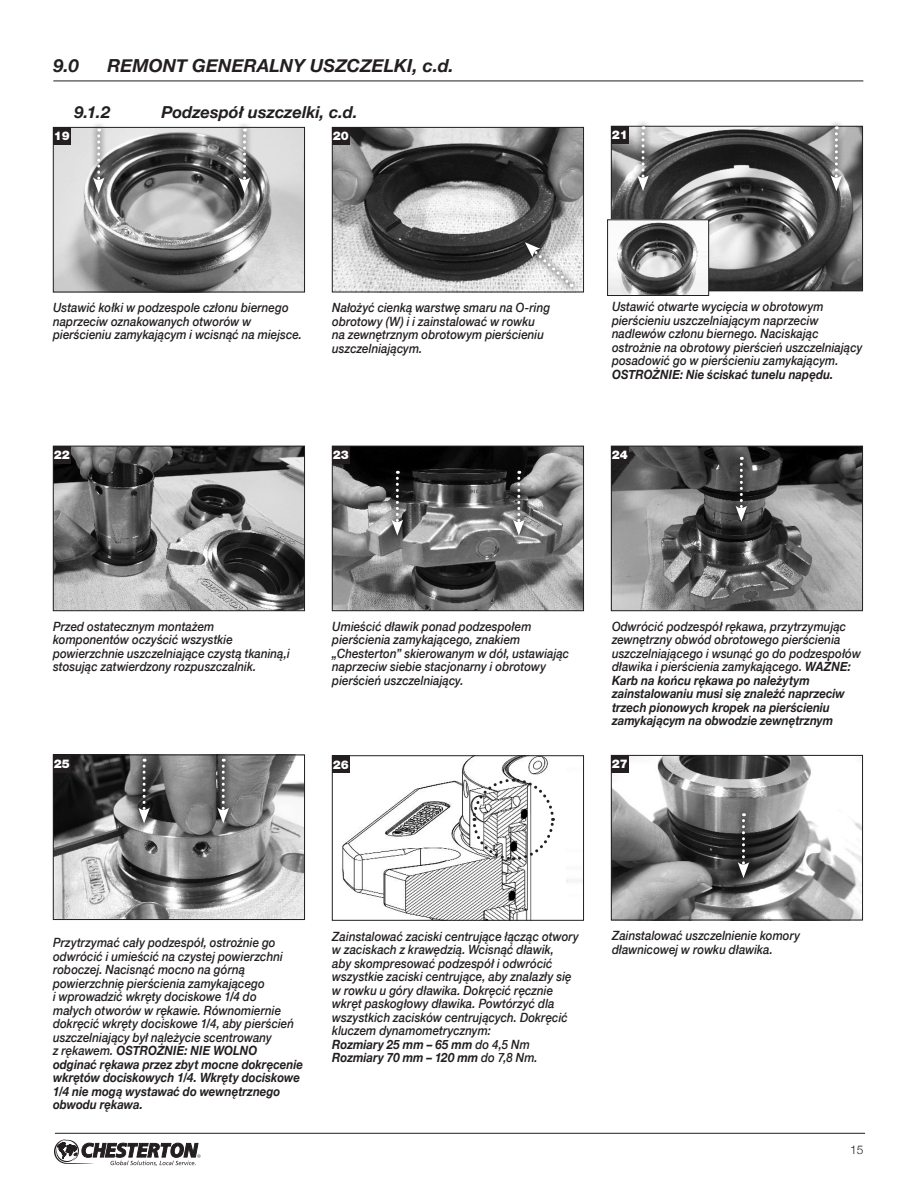
<style>
.page{position:relative;width:918px;height:1188px;background:#fff}
.page>*{position:absolute;margin:0;border:0;box-sizing:border-box;transform-origin:0 0}
.section_head{font:italic 700 18px "Helvetica Neue";letter-spacing:.005em;color:#231f20}
.Subhead{font:italic 700 16.5px "Helvetica Neue";letter-spacing:.005em;color:#231f20}
.ImageCations{font:italic 500 12.75px/13.5px "Helvetica Neue";letter-spacing:.005em;color:#231f20;scale:.9 1}
.t1{font:900 12px "Helvetica Neue LT Std";color:#fff}
.t2{font:300 12px "Helvetica Neue";color:#231f20}
.s1{font-weight:700}
</style>
<div class="page">
<svg style="left:54px;top:1139px;width:147px;height:27px"></svg>
<hr style="left:55px;top:1133px;width:810px;height:1px;background:#231f20">
<hr style="left:53px;top:81px;width:810px;height:1px;background:#231f20">
<img style="left:55px;top:757px;width:248px;height:161px">
<div style="left:53px;top:755px;width:252px;height:165px;border:1px solid #231f20"></div>
<div style="left:53px;top:755px;width:18px;height:18px;background:#231f20"></div>
<img style="left:613px;top:448px;width:248px;height:161px">
<div style="left:611px;top:446px;width:252px;height:165px;border:1px solid #231f20"></div>
<img style="left:613px;top:757px;width:248px;height:161px">
<div style="left:611px;top:755px;width:252px;height:165px;border:1px solid #231f20"></div>
<div style="left:611px;top:446px;width:18px;height:18px;background:#231f20"></div>
<div style="left:611px;top:755px;width:18px;height:18px;background:#231f20"></div>
<img style="left:334px;top:129px;width:248px;height:161px">
<div style="left:332px;top:127px;width:252px;height:165px;border:1px solid #231f20"></div>
<div style="left:332px;top:127px;width:18px;height:18px;background:#231f20"></div>
<img style="left:613px;top:128px;width:248px;height:161px">
<div style="left:611px;top:126px;width:252px;height:165px;border:1px solid #231f20"></div>
<div style="left:611px;top:126px;width:18px;height:18px;background:#231f20"></div>
<img style="left:55px;top:448px;width:248px;height:161px">
<div style="left:53px;top:446px;width:252px;height:165px;border:1px solid #231f20"></div>
<div style="left:53px;top:446px;width:18px;height:18px;background:#231f20"></div>
<img style="left:334px;top:448px;width:248px;height:161px">
<div style="left:332px;top:446px;width:252px;height:165px;border:1px solid #231f20"></div>
<img style="left:342px;top:757px;width:240px;height:162px">
<div style="left:332px;top:755px;width:252px;height:166px;border:1px solid #231f20"></div>
<div style="left:332px;top:446px;width:18px;height:18px;background:#231f20"></div>
<div style="left:332px;top:755px;width:18px;height:18px;background:#231f20"></div>
<img style="left:55px;top:129px;width:248px;height:161px">
<div style="left:53px;top:127px;width:252px;height:165px;border:1px solid #231f20"></div>
<div style="left:53px;top:127px;width:18px;height:18px;background:#231f20"></div>
<img style="left:609px;top:221px;width:98px;height:73px">
<div style="left:607px;top:219px;width:102px;height:77px;border:1px solid #231f20"></div>
<svg style="left:471px;top:777px;width:85px;height:85px"></svg>
<svg style="left:519px;top:236px;width:60px;height:57px"></svg>
<svg style="left:525px;top:242px;width:47px;height:45px"></svg>
<svg style="left:86px;top:124px;width:25px;height:76px"></svg>
<svg style="left:93px;top:129px;width:12px;height:64px"></svg>
<svg style="left:232px;top:124px;width:25px;height:76px"></svg>
<svg style="left:239px;top:129px;width:11px;height:64px"></svg>
<svg style="left:385px;top:464px;width:25px;height:78px"></svg>
<svg style="left:391px;top:471px;width:12px;height:65px"></svg>
<svg style="left:506px;top:464px;width:25px;height:78px"></svg>
<svg style="left:513px;top:471px;width:12px;height:65px"></svg>
<svg style="left:729px;top:450px;width:25px;height:78px"></svg>
<svg style="left:735px;top:457px;width:12px;height:65px"></svg>
<svg style="left:132px;top:754px;width:24px;height:76px"></svg>
<svg style="left:138px;top:759px;width:12px;height:65px"></svg>
<svg style="left:211px;top:754px;width:25px;height:76px"></svg>
<svg style="left:217px;top:759px;width:12px;height:65px"></svg>
<svg style="left:731px;top:807px;width:25px;height:77px"></svg>
<svg style="left:738px;top:813px;width:11px;height:65px"></svg>
<svg style="left:631px;top:122px;width:24px;height:75px"></svg>
<svg style="left:637px;top:126px;width:12px;height:65px"></svg>
<svg style="left:824px;top:122px;width:25px;height:75px"></svg>
<svg style="left:831px;top:126px;width:11px;height:65px"></svg>
<p class="section_head" style="left:53px;top:51px;width:27px">9.0</p>
<p class="section_head" style="left:107px;top:51px;width:348px">REMONT GENERALNY USZCZELKI, c.d.</p>
<p class="Subhead" style="left:74px;top:99px;width:37px">9.1.2</p>
<p class="Subhead" style="left:161px;top:99px;width:198px">Podzespół uszczelki, c.d.</p>
<p class="t1" style="left:54px;top:129px;width:18px">19</p>
<p class="t1" style="left:333px;top:129px;width:18px">20</p>
<p class="t1" style="left:612px;top:128px;width:18px">21</p>
<p class="ImageCations" style="left:53px;top:300px;width:278px">Ustawić kołki w podzespole członu biernego naprzeciw oznakowanych otworów w pierścieniu zamykającym i wcisnąć na miejsce.</p>
<p class="ImageCations" style="left:332px;top:300px;width:244px">Nałożyć cienką warstwę smaru na O-ring obrotowy (W) i i zainstalować w rowku na zewnętrznym obrotowym pierścieniu uszczelniającym.</p>
<p class="t1" style="left:54px;top:448px;width:18px">22</p>
<p class="t1" style="left:333px;top:448px;width:18px">23</p>
<p class="ImageCations" style="left:612px;top:299px;width:280px">Ustawić otwarte wycięcia w obrotowym pierścieniu uszczelniającym naprzeciw nadlewów członu biernego. Naciskając ostrożnie na obrotowy pierścień uszczelniający posadowić go w pierścieniu zamykającym.<br><span class="s1">OSTROŻNIE: Nie ściskać tunelu napędu.</span></p>
<p class="t1" style="left:612px;top:448px;width:18px">24</p>
<p class="ImageCations" style="left:53px;top:619px;width:265px">Przed ostatecznym montażem komponentów oczyścić wszystkie powierzchnie uszczelniające czystą tkaniną,i stosując zatwierdzony rozpuszczalnik.</p>
<p class="ImageCations" style="left:332px;top:619px;width:265px">Umieścić dławik ponad podzespołem pierścienia zamykającego, znakiem „Chesterton” skierowanym w dół, ustawiając naprzeciw siebie stacjonarny i obrotowy pierścień uszczelniający.</p>
<p class="ImageCations" style="left:612px;top:619px;width:278px">Odwrócić podzespół rękawa, przytrzymując zewnętrzny obwód obrotowego pierścienia uszczelniającego i wsunąć go do podzespołów dławika i pierścienia zamykającego. <span class="s1">WAŻNE:<br>Karb na końcu rękawa po należytym zainstalowaniu musi się znaleźć naprzeciw trzech pionowych kropek na pierścieniu zamykającym na obwodzie zewnętrznym</span></p>
<p class="t1" style="left:54px;top:756px;width:18px">25</p>
<p class="t1" style="left:333px;top:757px;width:18px">26</p>
<p class="t1" style="left:612px;top:757px;width:18px">27</p>
<p class="ImageCations" style="left:53px;top:935px;width:279px">Przytrzymać cały podzespół, ostrożnie go odwrócić i umieścić na czystej powierzchni roboczej. Nacisnąć mocno na górną powierzchnię pierścienia zamykającego<br>i wprowadzić wkręty dociskowe 1/4 do<br>małych otworów w rękawie. Równomiernie dokręcić wkręty dociskowe 1/4, aby pierścień uszczelniający był należycie scentrowany<br>z rękawem. <span class="s1">OSTROŻNIE: NIE WOLNO odginać rękawa przez zbyt mocne dokręcenie wkrętów dociskowych 1/4. Wkręty dociskowe 1/4 nie mogą wystawać do wewnętrznego obwodu rękawa.</span></p>
<p class="ImageCations" style="left:332px;top:928px;width:276px">Zainstalować zaciski centrujące łącząc otwory w zaciskach z krawędzią. Wcisnąć dławik,<br>aby skompresować podzespół i odwrócić wszystkie zaciski centrujące, aby znalazły się w rowku u góry dławika. Dokręcić ręcznie wkręt paskogłowy dławika. Powtórzyć dla wszystkich zacisków centrujących. Dokręcić kluczem dynamometrycznym:<br><span class="s1">Rozmiary 25 mm – 65 mm</span> do 4,5 Nm <span class="s1">Rozmiary 70 mm – 120 mm</span> do 7,8 Nm.</p>
<p class="ImageCations" style="left:612px;top:928px;width:211px">Zainstalować uszczelnienie komory dławnicowej w rowku dławika.</p>
<p class="t2" style="left:850px;top:1140px;width:15px">15</p>
</div>
